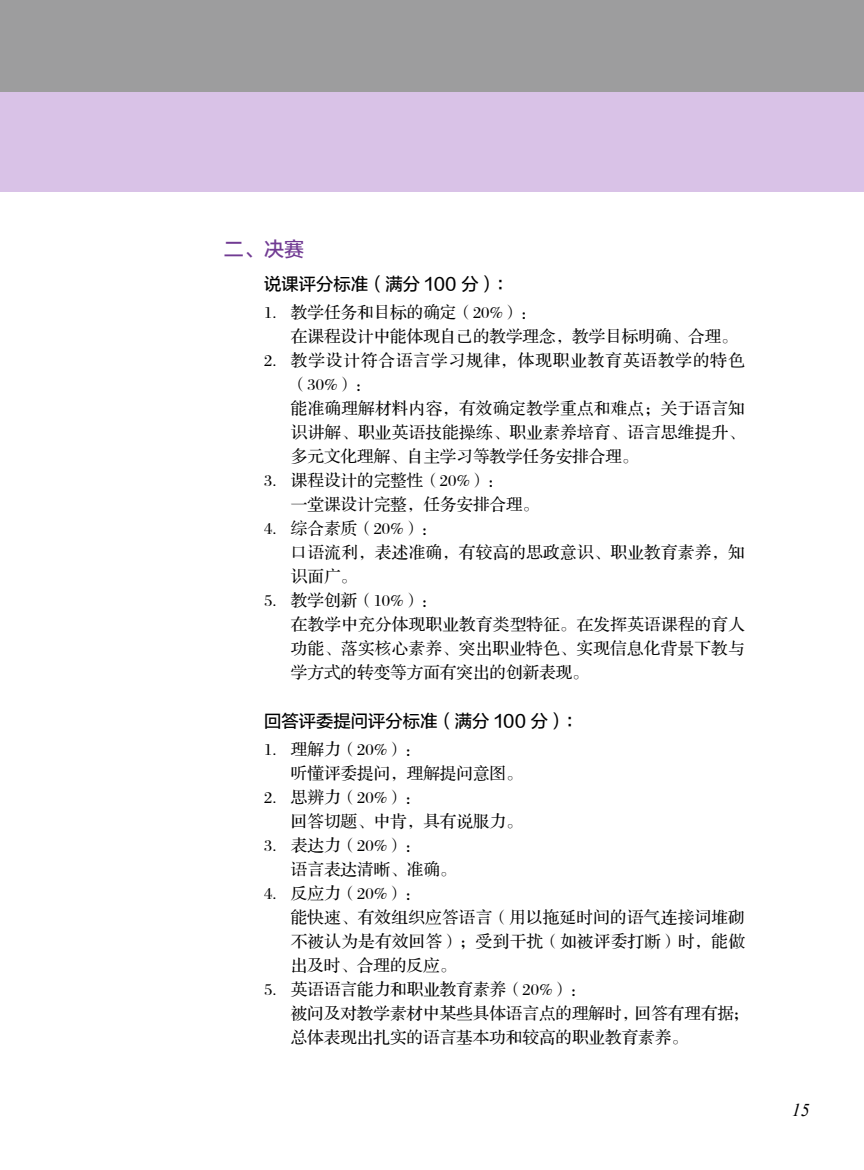
<style>
.page{position:relative;width:864px;height:1170px;background:#fff}
.page>*{position:absolute;margin:0;border:0;box-sizing:border-box;transform-origin:0 0}
.t1{font:20.1px "FZLTZHUNHJW GB1 0";color:#713b93}
.t2{font:italic 18px "Times New Roman";color:#000}
.t3{font:17.4px "FZLTZHUNHJW GB1 0";color:#000}
.t4{font:16.5px/24px "FZS3 JW GB1 0";color:#000}
.t5{font:16.5px/24px "FZS3 JW GB1 0";letter-spacing:.02em;color:#000}
</style>
<div class="page">
<div style="left:0;top:91px;width:863px;height:101px;background:#d9c2e7"></div>
<div style="left:0;top:0;width:863px;height:91px;background:#9d9d9e"></div>
<p class="t1" style="left:224px;top:238px;width:82px">二、决赛</p>
<p class="t3" style="left:264px;top:275px;width:251px">说课评分标准（满分 100 分）：</p>
<p class="t4" style="left:291px;top:301px;width:448px;text-indent:-27px">1. 教学任务和目标的确定（20%）：<br>在课程设计中能体现自己的教学理念，教学目标明确、合理。</p>
<p class="t5" style="left:291px;top:349px;width:455px;text-indent:-27px">2. 教学设计符合语言学习规律，体现职业教育英语教学的特色（30%）：<br>能准确理解材料内容，有效确定教学重点和难点；关于语言知识讲解、职业英语技能操练、职业素养培育、语言思维提升、多元文化理解、自主学习等教学任务安排合理。</p>
<p class="t4" style="left:291px;top:469px;width:250px;text-indent:-27px">3. 课程设计的完整性（20%）：<br>一堂课设计完整，任务安排合理。</p>
<p class="t5" style="left:291px;top:517px;width:455px;text-indent:-27px">4. 综合素质（20%）：<br>口语流利，表述准确，有较高的思政意识、职业教育素养，知识面广。</p>
<p class="t4" style="left:291px;top:589px;width:455px;text-indent:-27px">5. 教学创新（10%）：<br>在教学中充分体现职业教育类型特征。在发挥英语课程的育人功能、落实核心素养、突出职业特色、实现信息化背景下教与学方式的转变等方面有突出的创新表现。</p>
<p class="t3" style="left:264px;top:711px;width:320px">回答评委提问评分标准（满分 100 分）：</p>
<p class="t4" style="left:291px;top:738px;width:233px;text-indent:-27px">1. 理解力（20%）：<br>听懂评委提问，理解提问意图。</p>
<p class="t4" style="left:291px;top:786px;width:233px;text-indent:-27px">2. 思辨力（20%）：<br>回答切题、中肯，具有说服力。</p>
<p class="t4" style="left:291px;top:834px;width:167px;text-indent:-27px">3. 表达力（20%）：<br>语言表达清晰、准确。</p>
<p class="t5" style="left:290px;top:882px;width:455px;text-indent:-27px">4. 反应力（20%）：<br>能快速、有效组织应答语言（用以拖延时间的语气连接词堆砌不被认为是有效回答）；受到干扰（如被评委打断）时，能做出及时、合理的反应。</p>
<p class="t4" style="left:290px;top:978px;width:459px;text-indent:-27px">5. 英语语言能力和职业教育素养（20%）：<br>被问及对教学素材中某些具体语言点的理解时，回答有理有据；总体表现出扎实的语言基本功和较高的职业教育素养。</p>
<p class="t2" style="left:791px;top:1097px;width:19px">15</p>
</div>
